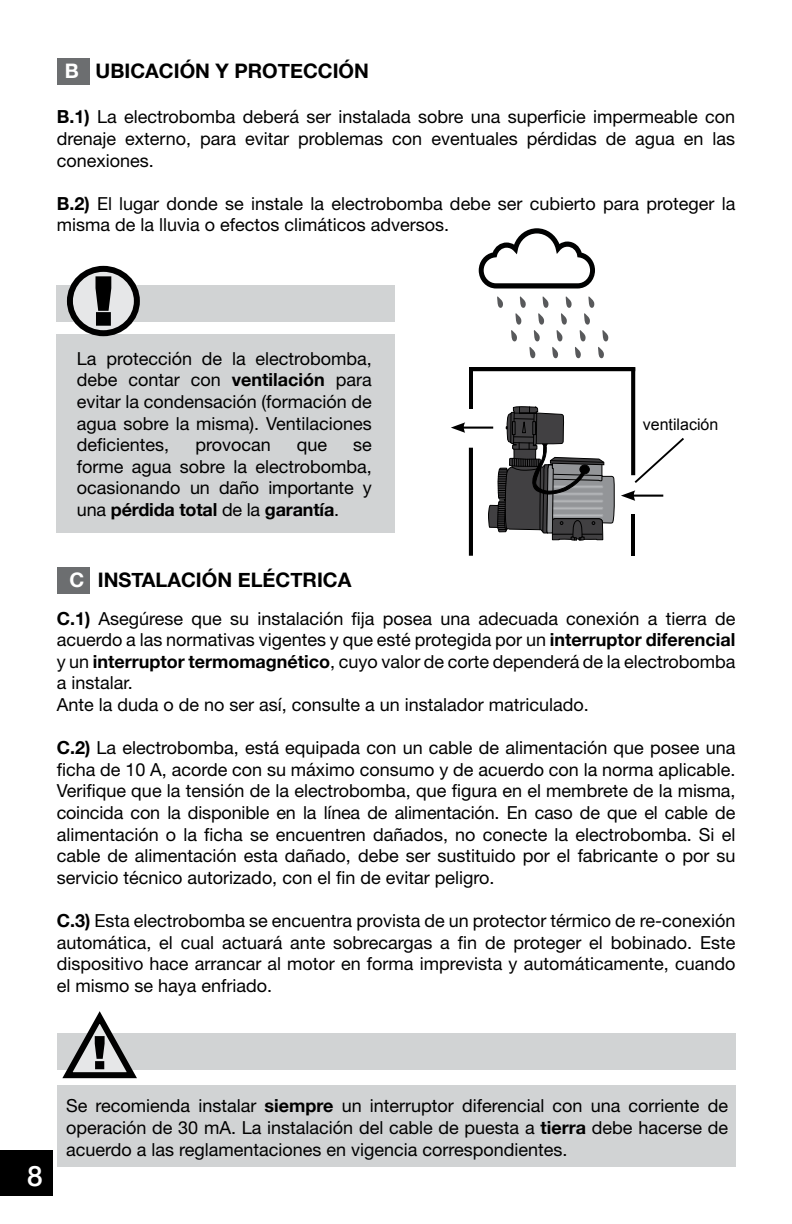
<style>
.page{position:relative;width:792px;height:1224px;background:#fff}
.page>*{position:absolute;margin:0;border:0;box-sizing:border-box;transform-origin:0 0}
.t1{font:500 28px "Helvetica Neue";color:#fff}
.t2{font:700 20px "Helvetica Neue";color:#000}
.t3{font:18px/21.6px "Helvetica Neue";color:#000;text-align:justify}
.t4{font:16px "Arial";color:#000}
.s1{color:#fff}
.s2{font-weight:700}
</style>
<div class="page">
<div style="left:0;top:1150px;width:52px;height:46px;background:#000"></div>
<div style="left:57px;top:334px;width:338px;height:199px;background:#d1d3d4"></div>
<div style="left:57px;top:285px;width:338px;height:37px;background:#d1d3d4"></div>
<svg style="left:70px;top:269px;width:67px;height:64px;background:#c7c8c9"></svg>
<div style="left:67px;top:266px;width:73px;height:70px;border:6px solid #000;border-radius:50%"></div>
<svg style="left:95px;top:275px;width:17px;height:52px"></svg>
<div style="left:470px;top:367px;width:165px;height:4px;border:4px solid #000"></div>
<div style="left:631px;top:367px;width:4px;height:108px;border:3px solid #000"></div>
<div style="left:469px;top:448px;width:4px;height:108px;border:3px solid #000"></div>
<hr style="left:632px;top:515px;width:3px;height:41px;background:#000">
<hr style="left:469px;top:367px;width:4px;height:41px;background:#000">
<svg style="left:479px;top:228px;width:116px;height:60px"></svg>
<svg style="left:497px;top:296px;width:6px;height:12px"></svg>
<svg style="left:511px;top:296px;width:98px;height:63px"></svg>
<hr style="left:462px;top:427px;width:31px;height:2px;background:#000">
<svg style="left:451px;top:422px;width:14px;height:11px"></svg>
<div style="left:57px;top:58px;width:32px;height:26px;background:#6c6e70"></div>
<svg style="left:621px;top:436px;width:63px;height:65px"></svg>
<div style="left:57px;top:567px;width:32px;height:26px;background:#6c6e70"></div>
<div style="left:57px;top:1033px;width:678px;height:37px;background:#d1d3d4"></div>
<div style="left:57px;top:1086px;width:678px;height:81px;background:#d1d3d4"></div>
<svg style="left:62px;top:1011px;width:75px;height:68px"></svg>
<svg style="left:488px;top:406px;width:127px;height:135px"></svg>
<p class="t2" style="left:65px;top:55px;width:306px"><span class="s1">B</span> UBICACIÓN Y PROTECCIÓN</p>
<p class="t3" style="left:57px;top:106px;width:680px"><span class="s2">B.1)</span> La electrobomba deberá ser instalada sobre una superficie impermeable con drenaje externo, para evitar problemas con eventuales pérdidas de agua en las conexiones.</p>
<p class="t3" style="left:57px;top:192px;width:680px"><span class="s2">B.2)</span> El lugar donde se instale la electrobomba debe ser cubierto para proteger la misma de la lluvia o efectos climáticos adversos.</p>
<p class="t3" style="left:77px;top:347px;width:296px">La protección de la electrobomba, debe contar con <span class="s2">ventilación</span> para evitar la condensación (formación de agua sobre la misma). Ventilaciones deficientes,</p>
<p class="t3" style="left:195px;top:434px;width:77px">provocan</p>
<p class="t3" style="left:297px;top:434px;width:32px">que</p>
<p class="t3" style="left:77px;top:434px;width:296px;text-indent:276px">se forme agua sobre la electrobomba, ocasionando un daño importante y una <span class="s2">pérdida total</span> de la <span class="s2">garantía</span>.</p>
<p class="t2" style="left:70px;top:564px;width:283px"><span class="s1">C</span> INSTALACIÓN ELÉCTRICA</p>
<p class="t4" style="left:643px;top:414px;width:77px">ventilación</p>
<p class="t3" style="left:57px;top:607px;width:680px;text-align:left"><span class="s2">C.1)</span> Asegúrese que su instalación fija posea una adecuada conexión a tierra de acuerdo a las normativas vigentes y que esté protegida por un <span class="s2">interruptor diferencial </span>y un <span class="s2">interruptor termomagnético</span>, cuyo valor de corte dependerá de la electrobomba a instalar.<br>Ante la duda o de no ser así, consulte a un instalador matriculado.</p>
<p class="t3" style="left:57px;top:737px;width:680px"><span class="s2">C.2)</span> La electrobomba, está equipada con un cable de alimentación que posee una ficha de 10 A, acorde con su máximo consumo y de acuerdo con la norma aplicable.<br>Verifique que la tensión de la electrobomba, que figura en el membrete de la misma, coincida con la disponible en la línea de alimentación. En caso de que el cable de alimentación o la ficha se encuentren dañados, no conecte la electrobomba. Si el cable de alimentación esta dañado, debe ser sustituido por el fabricante o por su servicio técnico autorizado, con el fin de evitar peligro.</p>
<p class="t3" style="left:57px;top:910px;width:680px"><span class="s2">C.3)</span> Esta electrobomba se encuentra provista de un protector térmico de re-conexión automática, el cual actuará ante sobrecargas a fin de proteger el bobinado. Este dispositivo hace arrancar al motor en forma imprevista y automáticamente, cuando el mismo se haya enfriado.</p>
<h1 class="t1" style="left:27px;top:1153px;width:17px">8</h1>
<p class="t3" style="left:66px;top:1095px;width:664px">Se recomienda instalar <span class="s2">siempre</span> un interruptor diferencial con una corriente de operación de 30 mA. La instalación del cable de puesta a <span class="s2">tierra</span> debe hacerse de acuerdo a las reglamentaciones en vigencia correspondientes.</p>
</div>
